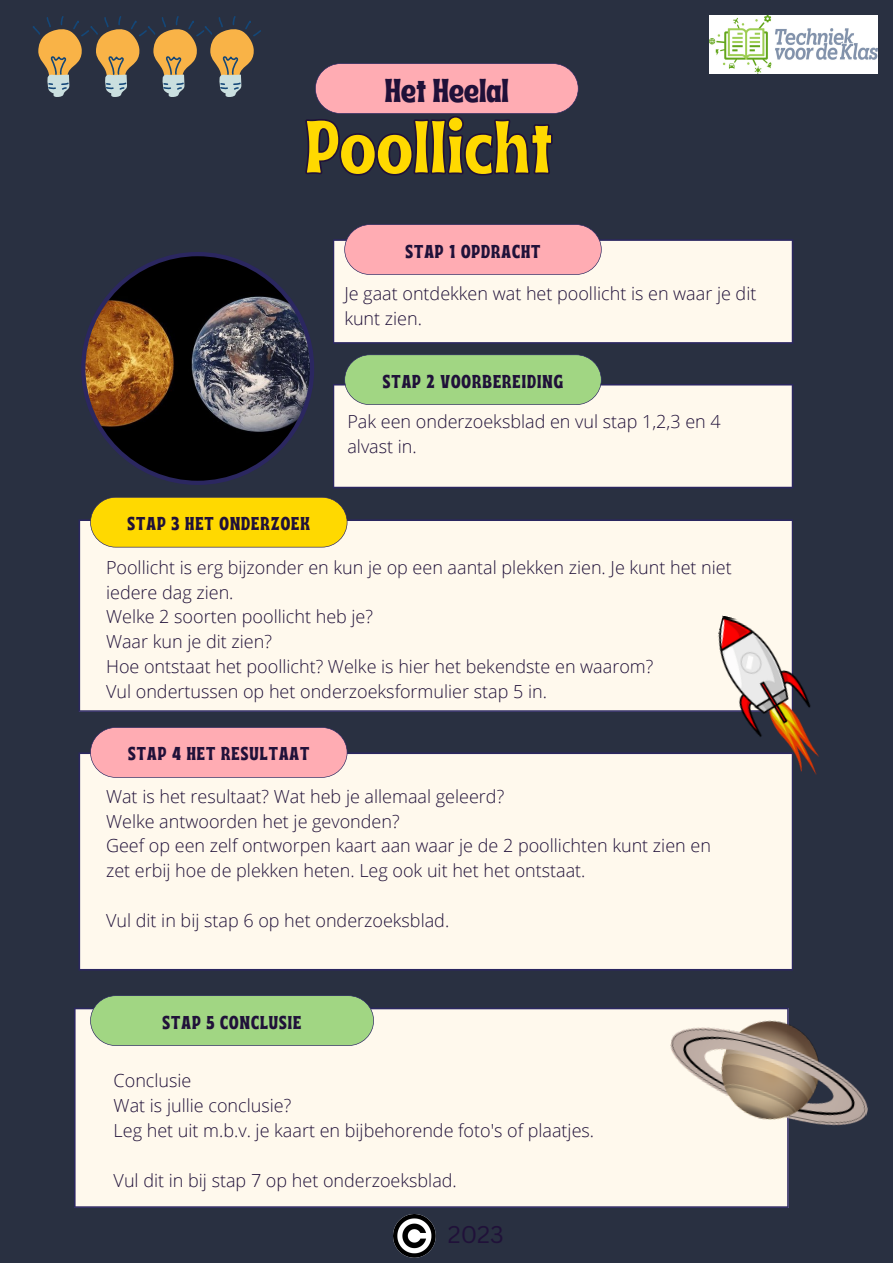
<style>
.page{position:relative;width:893px;height:1263px;background:#293041}
.page>*{position:absolute;margin:0;border:0;box-sizing:border-box;transform-origin:0 0}
.t1{font:75.68px "Ayr Tropika Island Int";color:#ffd900}
.t2{font:33.08px "Ayr Tropika Island Int";color:#201139}
.t3{font:23.55px "Canva Sans";color:#201139}
.t4{font:18.6px "Ayr Tropika Island Int";letter-spacing:.055em;color:#201139}
.t5{font:300 18px/24.8px "Open Sans";color:#201139}
</style>
<div class="page">
<div style="left:333px;top:239px;width:460px;height:105px;background:#fff9ed"></div>
<div style="left:333px;top:384px;width:460px;height:104px;background:#fff9ed"></div>
<div style="left:74px;top:1008px;width:715px;height:200px;background:#fff9ed"></div>
<div style="left:78px;top:752px;width:715px;height:218px;background:#fff9ed"></div>
<div style="left:78px;top:519px;width:715px;height:193px;background:#fff9ed"></div>
<svg style="left:90px;top:497px;width:257px;height:50px;background:#f5d208"></svg>
<svg style="left:344px;top:224px;width:257px;height:51px;background:#f3a7af"></svg>
<svg style="left:344px;top:354px;width:257px;height:51px;background:#9ccd82"></svg>
<svg style="left:90px;top:727px;width:257px;height:51px;background:#f3a7af"></svg>
<svg style="left:90px;top:995px;width:284px;height:51px;background:#9dce83"></svg>
<img style="left:81px;top:252px;width:233px;height:233px">
<svg style="left:305px;top:63px;width:273px;height:113px"></svg>
<svg style="left:33px;top:16px;width:228px;height:81px"></svg>
<img style="left:659px;top:1008px;width:209px;height:133px">
<img style="left:691px;top:615px;width:128px;height:160px">
<img style="left:709px;top:16px;width:168px;height:58px">
<img style="left:393px;top:1214px;width:43px;height:43px">
<h2 class="t2" style="left:385px;top:59px;width:126px">Het Heelal</h2>
<h1 class="t1" style="left:305px;top:75px;width:250px">Poollicht</h1>
<p class="t4" style="left:405px;top:233px;width:137px">STAP 1 OPDRACHT</p>
<p class="t5" style="left:344px;top:281px;width:413px">Je gaat ontdekken wat het poollicht is en waar je dit kunt zien.</p>
<p class="t4" style="left:383px;top:364px;width:182px">STAP 2 VOORBEREIDING</p>
<p class="t4" style="left:128px;top:506px;width:184px">STAP 3 HET ONDERZOEK</p>
<p class="t5" style="left:347px;top:408px;width:375px">Pak een onderzoeksblad en vul stap 1,2,3 en 4 alvast in.</p>
<p class="t5" style="left:106px;top:554px;width:627px">Poollicht is erg bijzonder en kun je op een aantal plekken zien. Je kunt het niet iedere dag zien.<br>Welke 2 soorten poollicht heb je?<br>Waar kun je dit zien?<br>Hoe ontstaat het poollicht? Welke is hier het bekendste en waarom?<br>Vul ondertussen op het onderzoeksformulier stap 5 in.</p>
<p class="t4" style="left:128px;top:736px;width:182px">STAP 4 HET RESULTAAT</p>
<p class="t5" style="left:106px;top:783px;width:606px">Wat is het resultaat? Wat heb je allemaal geleerd?<br>Welke antwoorden het je gevonden?<br>Geef op een zelf ontworpen kaart aan waar je de 2 poollichten kunt zien en zet erbij hoe de plekken heten. Leg ook uit het het ontstaat.</p>
<p class="t5" style="left:106px;top:907px;width:345px">Vul dit in bij stap 6 op het onderzoeksblad.</p>
<p class="t4" style="left:163px;top:1004px;width:140px">STAP 5 CONCLUSIE</p>
<p class="t5" style="left:114px;top:1068px;width:482px">Conclusie<br>Wat is jullie conclusie?<br>Leg het uit m.b.v. je kaart en bijbehorende foto's of plaatjes.</p>
<p class="t5" style="left:114px;top:1167px;width:345px">Vul dit in bij stap 7 op het onderzoeksblad.</p>
<h3 class="t3" style="left:448px;top:1217px;width:57px">2023</h3>
</div>
